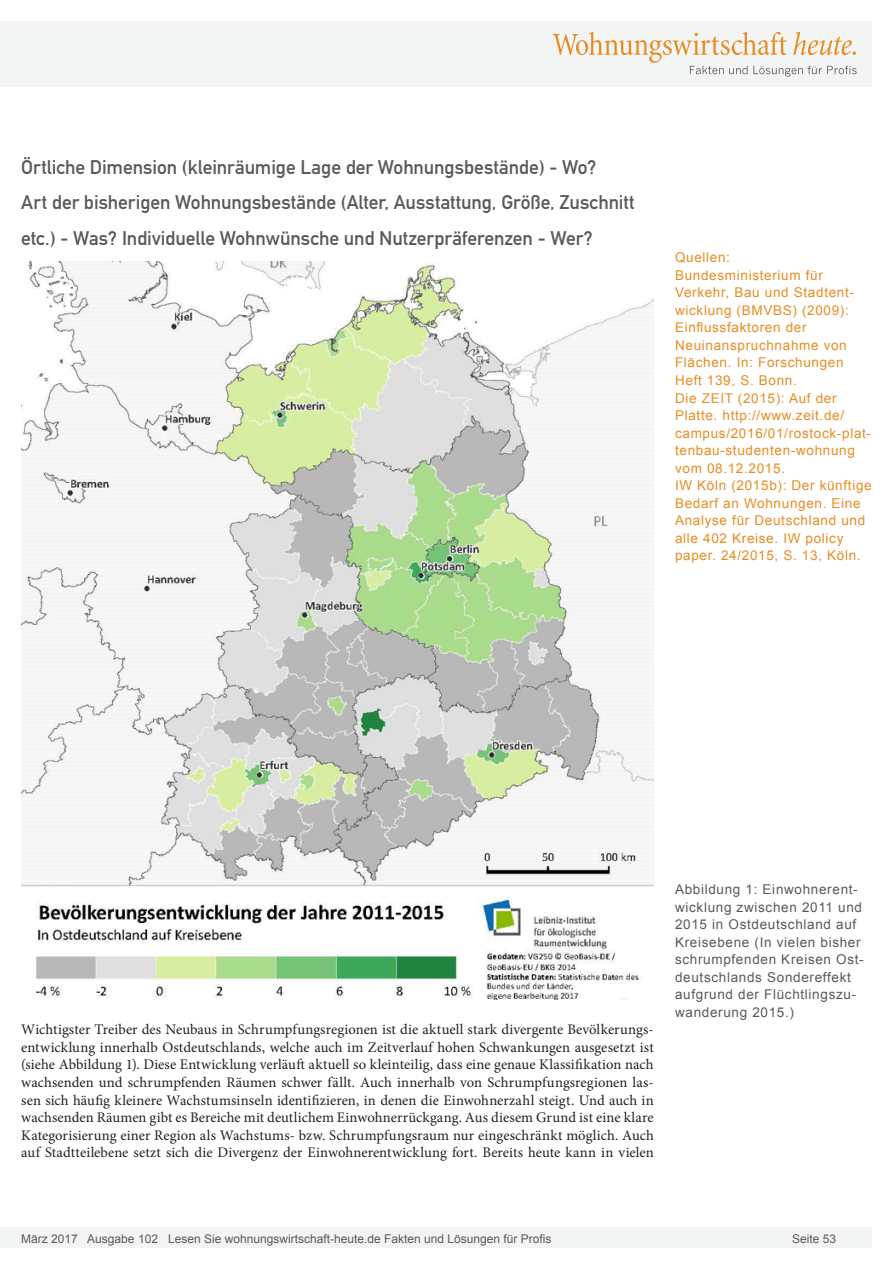
<style>
.page{position:relative;width:893px;height:1263px;background:#fff}
.page>*{position:absolute;margin:0;border:0;box-sizing:border-box;transform-origin:0 0}
.t1{font:19.5px/35.1px "DIN Mittelschrift";letter-spacing:-.005em;color:#595959}
.t2{font:14.7px/17.5px "Minion Pro";color:#231f20;text-align:justify}
.t3{font:13.5px/17.5px "Arial";letter-spacing:.05em;color:#e88c22}
.t4{font:13.5px/17.5px "Arial";letter-spacing:.05em;color:#595959}
.t5{font:12px "Arial";color:#595959}
</style>
<div class="page">
<div style="left:0;top:1227px;width:872px;height:20px;background:#f3f4f4"></div>
<div style="left:0;top:21px;width:872px;height:66px;background:#f3f4f4"></div>
<svg style="left:553px;top:32px;width:304px;height:45px"></svg>
<img style="left:21px;top:262px;width:633px;height:737px">
<h1 class="t1" style="left:21px;top:150px;width:615px">Örtliche Dimension (kleinräumige Lage der Wohnungsbestände) - Wo?<br>Art der bisherigen Wohnungsbestände (Alter, Ausstattung, Größe, Zuschnitt etc.) - Was? Individuelle Wohnwünsche und Nutzerpräferenzen - Wer?</h1>
<p class="t3" style="left:675px;top:249px;width:198px">Quellen:<br>Bundesministerium für<br>Verkehr, Bau und Stadtent&shy;wicklung (BMVBS) (2009):<br>Einflussfaktoren der<br>Neuinanspruchnahme von<br>Flächen. In: Forschungen<br>Heft 139, S. Bonn.<br>Die ZEIT (2015): Auf der<br>Platte. http://www.zeit.de/ campus/2016/01/rostock-plat&shy;tenbau-studenten-wohnung vom 08.12.2015.<br>IW Köln (2015b): Der künftige<br>Bedarf an Wohnungen. Eine<br>Analyse für Deutschland und alle 402 Kreise. IW policy paper. 24/2015, S. 13, Köln.</p>
<p class="t2" style="left:21px;top:1021px;width:634px">Wichtigster Treiber des Neubaus in Schrumpfungsregionen ist die aktuell stark divergente Bevölkerungs&shy;entwicklung innerhalb Ostdeutschlands, welche auch im Zeitverlauf hohen Schwankungen ausgesetzt ist (siehe Abbildung 1). Diese Entwicklung verläuft aktuell so kleinteilig, dass eine genaue Klassifikation nach wachsenden und schrumpfenden Räumen schwer fällt. Auch innerhalb von Schrumpfungsregionen las&shy;sen sich häufig kleinere Wachstumsinseln identifizieren, in denen die Einwohnerzahl steigt. Und auch in wachsenden Räumen gibt es Bereiche mit deutlichem Einwohnerrückgang. Aus diesem Grund ist eine klare Kategorisierung einer Region als Wachstums- bzw. Schrumpfungsraum nur eingeschränkt möglich. Auch auf Stadtteilebene setzt sich die Divergenz der Einwohnerentwicklung fort. Bereits heute kann in vielen</p>
<p class="t4" style="left:675px;top:880px;width:190px">Abbildung 1: Einwohnerent&shy;wicklung zwischen 2011 und<br>2015 in Ostdeutschland auf<br>Kreisebene (In vielen bisher schrumpfenden Kreisen Ost&shy;deutschlands Sondereffekt aufgrund der Flüchtlingszu&shy;wanderung 2015.)</p>
<p class="t5" style="left:21px;top:1230px;width:532px">März 2017 Ausgabe 102 Lesen Sie wohnungswirtschaft-heute.de Fakten und Lösungen für Profis</p>
<p class="t5" style="left:792px;top:1231px;width:46px">Seite 53</p>
</div>
